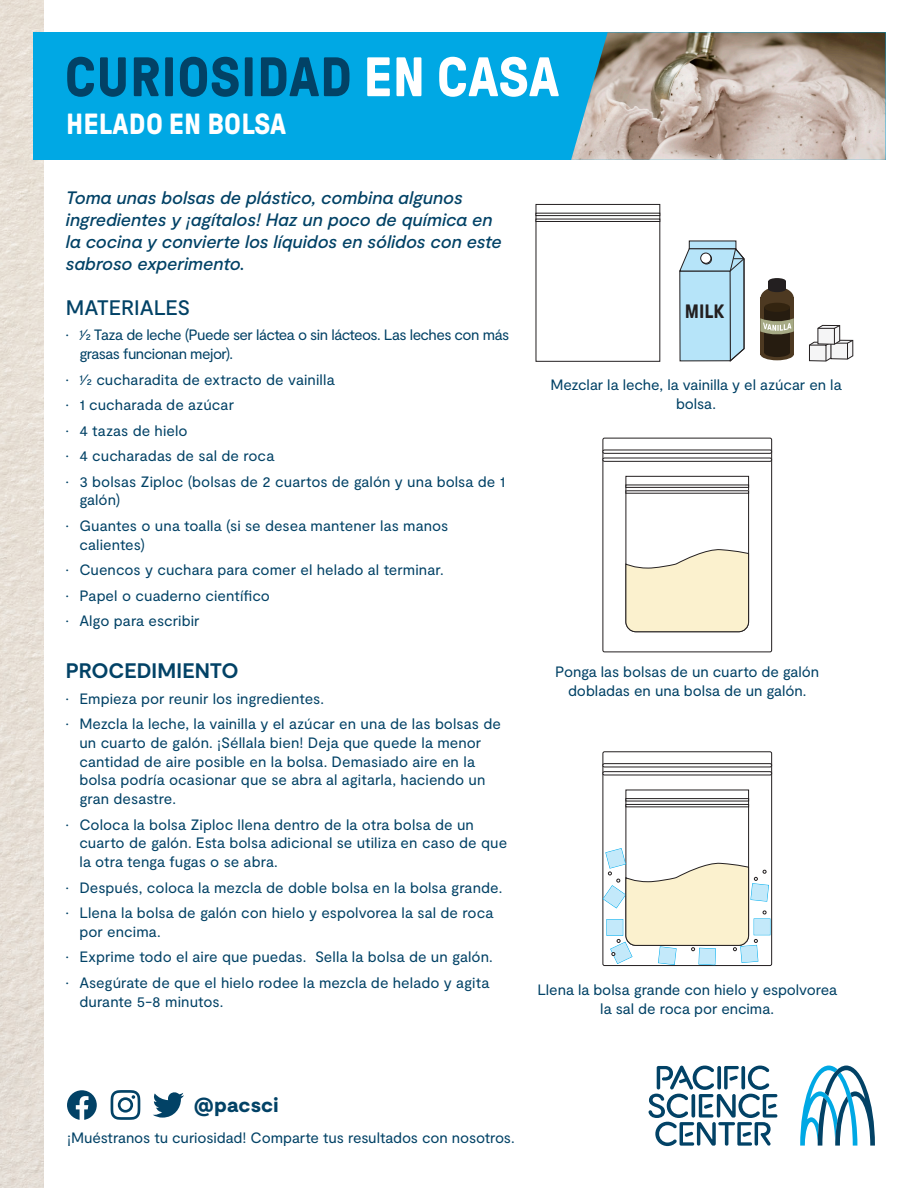
<style>
.page{position:relative;width:918px;height:1188px;background:#fff}
.page>*{position:absolute;margin:0;border:0;box-sizing:border-box;transform-origin:0 0}
.t1{font:700 55.5px "GT Pressura";letter-spacing:.01em;color:#024266}
.t2{font:700 29.1px "GT Pressura";letter-spacing:.01em;color:#fff}
.Heading1{font:700 21px "Moderat";letter-spacing:-.005em;color:#024266}
.Heading1-2{font:500 21px "Moderat";letter-spacing:-.005em;color:#024266}
.t3{font:900 20.4px "Moderat";letter-spacing:.01em;color:#024266}
.t4{font:700 19.35px "GT Pressura";color:#231f20}
.t5{font:italic 500 18px/21.8px "Moderat";letter-spacing:-.005em;color:#024266}
.t6{font:15px/18.8px "Moderat";letter-spacing:.005em;color:#024266}
.t7{font:15px/18.8px "Moderat";letter-spacing:-.035em;color:#024266}
.s1{color:#fff}
</style>
<div class="page">
<img style="left:0;top:0;width:44px;height:1188px">
<div style="left:33px;top:32px;width:853px;height:128px;background:#00a8e4"></div>
<img style="left:571px;top:32px;width:315px;height:128px">
<svg style="left:800px;top:1066px;width:75px;height:80px"></svg>
<svg style="left:648px;top:1065px;width:129px;height:81px"></svg>
<svg style="left:153px;top:1092px;width:31px;height:26px"></svg>
<svg style="left:111px;top:1090px;width:29px;height:30px"></svg>
<svg style="left:67px;top:1090px;width:30px;height:30px"></svg>
<div style="left:536px;top:204px;width:124px;height:158px;border:1px solid #231f20"></div>
<div style="left:536px;top:213px;width:124px;height:3px;border:1px solid #231f20"></div>
<div style="left:536px;top:219px;width:124px;height:3px;border:1px solid #231f20"></div>
<div style="left:689px;top:241px;width:47px;height:8px;background:#b6e4f9"></div>
<svg style="left:679px;top:246px;width:66px;height:116px;background:#add4e6"></svg>
<div style="left:760px;top:287px;width:34px;height:23px;background:#4d3921;border-radius:50%"></div>
<div style="left:760px;top:348px;width:34px;height:12px;background:#4d3921;border-radius:50%"></div>
<div style="left:760px;top:298px;width:34px;height:57px;background:#4d3921"></div>
<div style="left:768px;top:278px;width:18px;height:6px;background:#231f20;border-radius:50%"></div>
<div style="left:768px;top:286px;width:18px;height:6px;background:#231f20;border-radius:50%"></div>
<div style="left:768px;top:281px;width:18px;height:8px;background:#231f20"></div>
<div style="left:764px;top:348px;width:26px;height:9px;background:#261c10;border-radius:50%"></div>
<div style="left:764px;top:307px;width:26px;height:45px;background:#261c10"></div>
<div style="left:764px;top:303px;width:26px;height:9px;background:#332410;border-radius:50%"></div>
<svg style="left:760px;top:318px;width:34px;height:17px"></svg>
<svg style="left:809px;top:325px;width:44px;height:36px"></svg>
<div style="left:603px;top:438px;width:169px;height:214px;border:1px solid #231f20;border-radius:2px"></div>
<div style="left:603px;top:450px;width:169px;height:4px;border:1px solid #231f20;border-radius:2px"></div>
<div style="left:603px;top:458px;width:169px;height:4px;border:1px solid #231f20;border-radius:2px"></div>
<svg style="left:625px;top:476px;width:124px;height:156px"></svg>
<div style="left:603px;top:751px;width:169px;height:215px;border:1px solid #231f20;border-radius:2px"></div>
<div style="left:603px;top:763px;width:169px;height:4px;border:1px solid #231f20;border-radius:2px"></div>
<div style="left:603px;top:771px;width:169px;height:4px;border:1px solid #231f20;border-radius:2px"></div>
<svg style="left:603px;top:789px;width:167px;height:176px"></svg>
<p class="t1" style="left:65px;top:47px;width:496px">CURIOSIDAD <span class="s1">EN CASA</span></p>
<h2 class="t2" style="left:66px;top:108px;width:222px">HELADO EN BOLSA</h2>
<p class="t5" style="left:66px;top:188px;width:438px">Toma unas bolsas de plástico, combina algunos ingredientes y ¡agítalos! Haz un poco de química en la cocina y convierte los líquidos en sólidos con este sabroso experimento.</p>
<p class="Heading1-2" style="left:66px;top:295px;width:126px">MATERIALES</p>
<p class="t7" style="left:79px;top:326px;width:431px;text-indent:-14px">• 1/2 Taza de leche (Puede ser láctea o sin lácteos. Las leches con más grasas funcionan mejor).</p>
<p class="t6" style="left:66px;top:370px;width:270px">• 1/2 cucharadita de extracto de vainilla</p>
<p class="t6" style="left:66px;top:396px;width:170px">• 1 cucharada de azúcar</p>
<p class="t6" style="left:66px;top:421px;width:123px">• 4 tazas de hielo</p>
<p class="t6" style="left:66px;top:447px;width:210px">• 4 cucharadas de sal de roca</p>
<p class="t6" style="left:79px;top:472px;width:427px;text-indent:-14px">• 3 bolsas Ziploc (bolsas de 2 cuartos de galón y una bolsa de 1 galón)</p>
<p class="t6" style="left:79px;top:517px;width:371px;text-indent:-14px">• Guantes o una toalla (si se desea mantener las manos calientes)</p>
<p class="t6" style="left:66px;top:561px;width:379px">• Cuencos y cuchara para comer el helado al terminar.</p>
<p class="t6" style="left:66px;top:586px;width:206px">• Papel o cuaderno científico</p>
<p class="t6" style="left:66px;top:612px;width:135px">• Algo para escribir</p>
<p class="Heading1" style="left:66px;top:658px;width:174px">PROCEDIMIENTO</p>
<p class="t6" style="left:66px;top:689px;width:260px">• Empieza por reunir los ingredientes.</p>
<p class="t6" style="left:79px;top:715px;width:423px;text-indent:-14px">• Mezcla la leche, la vainilla y el azúcar en una de las bolsas de un cuarto de galón. ¡Séllala bien! Deja que quede la menor cantidad de aire posible en la bolsa. Demasiado aire en la bolsa podría ocasionar que se abra al agitarla, haciendo un gran desastre.</p>
<p class="t6" style="left:79px;top:815px;width:429px;text-indent:-14px">• Coloca la bolsa Ziploc llena dentro de la otra bolsa de un cuarto de galón. Esta bolsa adicional se utiliza en caso de que la otra tenga fugas o se abra.</p>
<p class="t6" style="left:66px;top:878px;width:438px">• Después, coloca la mezcla de doble bolsa en la bolsa grande.</p>
<p class="t6" style="left:79px;top:904px;width:416px;text-indent:-14px">• Llena la bolsa de galón con hielo y espolvorea la sal de roca por encima.</p>
<p class="t6" style="left:66px;top:948px;width:429px">• Exprime todo el aire que puedas. Sella la bolsa de un galón.</p>
<p class="t6" style="left:79px;top:974px;width:411px;text-indent:-14px">• Asegúrate de que el hielo rodee la mezcla de helado y agita durante 5-8 minutos.</p>
<p class="t4" style="left:685px;top:301px;width:41px">MILK</p>
<p class="t6" style="left:550px;top:376px;width:293px;text-align:center">Mezclar la leche, la vainilla y el azúcar en la bolsa.</p>
<p class="t6" style="left:555px;top:663px;width:265px;text-align:center">Ponga las bolsas de un cuarto de galón dobladas en una bolsa de un galón.</p>
<p class="t6" style="left:537px;top:981px;width:301px;text-align:center">Llena la bolsa grande con hielo y espolvorea la sal de roca por encima.</p>
<p class="t3" style="left:194px;top:1093px;width:86px">@pacsci</p>
<p class="t6" style="left:67px;top:1129px;width:449px">¡Muéstranos tu curiosidad! Comparte tus resultados con nosotros.</p>
</div>
